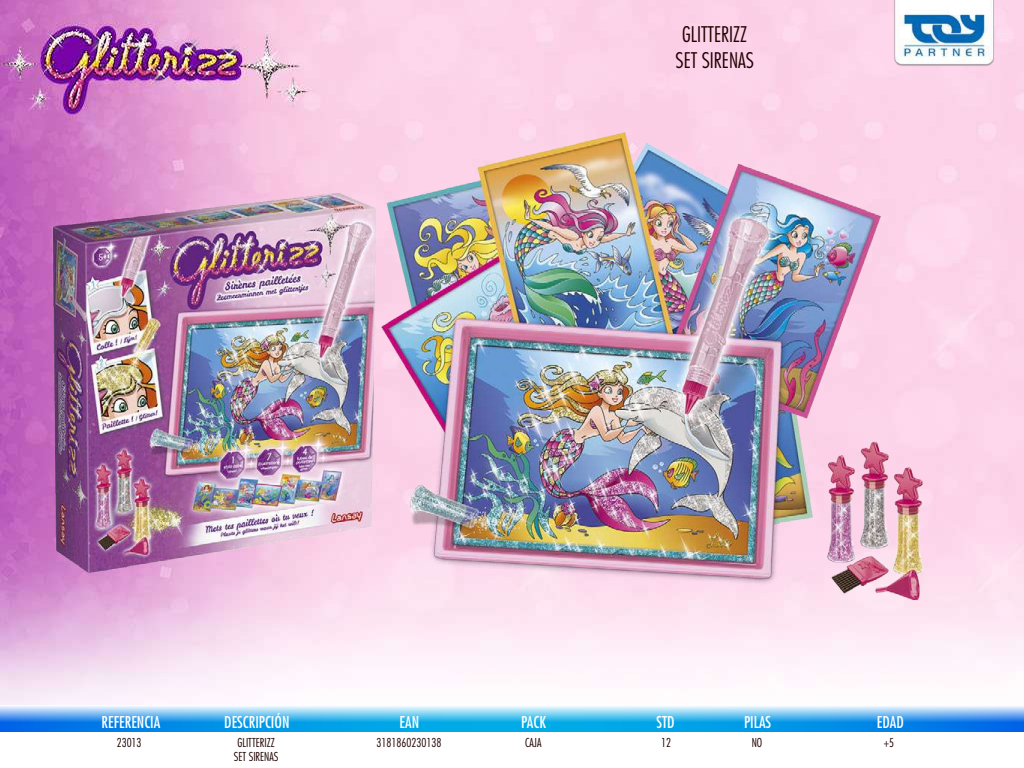
<style>
.page{position:relative;width:1024px;height:768px;background:#fff}
.page>*{position:absolute;margin:0;border:0;box-sizing:border-box;transform-origin:0 0}
.t1{font:300 condensed 21px/25.2px "Futura";color:#1f0000;text-align:center}
.t2{font:condensed 15.9px "Futura";color:#fff}
.t3{font:300 condensed 12px/14.4px "Futura";color:#1f0000;text-align:center}
</style>
<div class="page">
<svg style="left:0;top:706px;width:1024px;height:26px;background:#4cb2ed"></svg>
<img style="left:0;top:0;width:1024px;height:705px">
<img style="left:40px;top:0;width:896px;height:620px">
<img style="left:888px;top:0;width:115px;height:143px">
<h1 class="t1" style="left:676px;top:22px;width:80px">GLITTERIZZ<br>SET SIRENAS</h1>
<h2 class="t2" style="left:102px;top:712px;width:60px">REFERENCIA</h2>
<h2 class="t2" style="left:224px;top:712px;width:67px">DESCRIPCIÓN</h2>
<h2 class="t2" style="left:400px;top:712px;width:21px">EAN</h2>
<h2 class="t2" style="left:521px;top:712px;width:26px">PACK</h2>
<h2 class="t2" style="left:657px;top:712px;width:20px">STD</h2>
<h2 class="t2" style="left:744px;top:712px;width:29px">PILAS</h2>
<h2 class="t2" style="left:877px;top:712px;width:28px">EDAD</h2>
<p class="t3" style="left:117px;top:735px;width:26px">23013</p>
<p class="t3" style="left:234px;top:735px;width:46px">GLITTERIZZ<br>SET SIRENAS</p>
<p class="t3" style="left:377px;top:735px;width:66px">3181860230138</p>
<p class="t3" style="left:525px;top:735px;width:18px">CAJA</p>
<p class="t3" style="left:661px;top:735px;width:11px">12</p>
<p class="t3" style="left:752px;top:735px;width:12px">NO</p>
<p class="t3" style="left:884px;top:735px;width:12px">+5</p>
</div>
